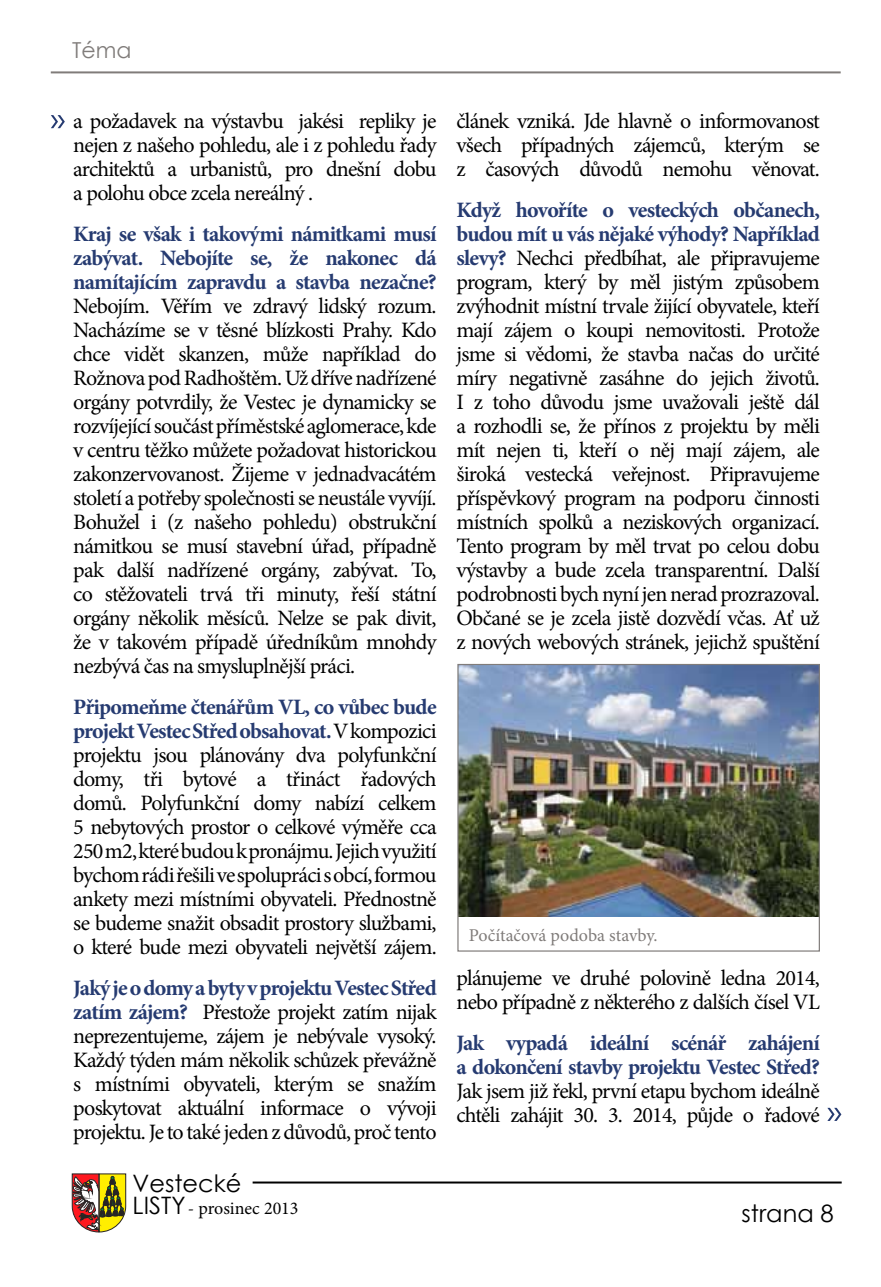
<style>
.page{position:relative;width:881px;height:1287px;background:#fff}
.page>*{position:absolute;margin:0;border:0;box-sizing:border-box;transform-origin:0 0}
.t1{font:24px "Century Gothic";color:#000}
.t2{font:22px/24px "Minion Pro";letter-spacing:-.04em;color:#000;text-align:justify}
.t3{font:22px "Century Gothic";color:#807c7a}
.t4{font:18px "Minion Pro";color:#807c7a}
.t5{font:18px "Minion Pro";color:#000}
.s1{font-weight:700;color:#263b71}
.s2{font-family:"Century Gothic";font-size:24px}
</style>
<div class="page">
<hr style="left:51px;top:71px;width:789px;height:2px;background:#807c7a">
<hr style="left:252px;top:1181px;width:589px;height:2px;background:#000">
<svg style="left:71px;top:1173px;width:55px;height:60px"></svg>
<img style="left:459px;top:666px;width:358px;height:251px">
<div style="left:457px;top:664px;width:362px;height:288px;border:1px solid #807c7a"></div>
<svg style="left:51px;top:115px;width:14px;height:13px"></svg>
<svg style="left:827px;top:1108px;width:14px;height:13px"></svg>
<p class="t3" style="left:72px;top:35px;width:61px">Téma</p>
<p class="t2" style="left:73px;top:109px;width:365px">a požadavek na výstavbu jakési repliky je nejen z našeho pohledu, ale i z pohledu řady architektů a urbanistů, pro dnešní dobu a polohu obce zcela nereálný .</p>
<p class="t2" style="left:73px;top:222px;width:365px"><span class="s1">Kraj se však i takovými námitkami musí zabývat. Nebojíte se, že nakonec dá namítajícím zapravdu a stavba nezačne?<br></span>Nebojím. Věřím ve zdravý lidský rozum.<br>Nacházíme se v těsné blízkosti Prahy. Kdo chce vidět skanzen, může například do Rožnova pod Radhoštěm. Už dříve nadřízené orgány potvrdily, že Vestec je dynamicky se rozvíjející součást příměstské aglomerace, kde v centru těžko můžete požadovat historickou zakonzervovanost. Žijeme v jednadvacátém století a potřeby společnosti se neustále vyvíjí.<br>Bohužel i (z našeho pohledu) obstrukční námitkou se musí stavební úřad, případně pak další nadřízené orgány, zabývat. To, co stěžovateli trvá tři minuty, řeší státní orgány několik měsíců. Nelze se pak divit, že v takovém případě úředníkům mnohdy nezbývá čas na smysluplnější práci.</p>
<p class="t2" style="left:73px;top:695px;width:365px"><span class="s1">Připomeňme čtenářům VL, co vůbec bude projekt Vestec Střed obsahovat.</span> V kompozici projektu jsou plánovány dva polyfunkční domy, tři bytové a třináct řadových domů. Polyfunkční domy nabízí celkem 5 nebytových prostor o celkové výměře cca 250 m2, které budou k pronájmu. Jejich využití bychom rádi řešili ve spolupráci s obcí, formou ankety mezi místními obyvateli. Přednostně se budeme snažit obsadit prostory službami, o které bude mezi obyvateli největší zájem.</p>
<p class="t2" style="left:73px;top:976px;width:365px"><span class="s1">Jaký je o domy a byty v projektu Vestec Střed zatím zájem?</span> Přestože projekt zatím nijak neprezentujeme, zájem je nebývale vysoký.<br>Každý týden mám několik schůzek převážně s místními obyvateli, kterým se snažím poskytovat aktuální informace o vývoji projektu. Je to také jeden z důvodů, proč tento</p>
<p class="t1" style="left:133px;top:1167px;width:110px">Vestecké</p>
<p class="t5" style="left:133px;top:1196px;width:167px"><span class="s2">LISTY</span>- prosinec 2013</p>
<p class="t2" style="left:456px;top:109px;width:365px">článek vzniká. Jde hlavně o informovanost všech případných zájemců, kterým se z časových důvodů nemohu věnovat.</p>
<p class="t2" style="left:456px;top:198px;width:365px"><span class="s1">Když hovoříte o vesteckých občanech, budou mít u vás nějaké výhody? Například slevy?</span> Nechci předbíhat, ale připravujeme program, který by měl jistým způsobem zvýhodnit místní trvale žijící obyvatele, kteří mají zájem o koupi nemovitosti. Protože jsme si vědomi, že stavba načas do určité míry negativně zasáhne do jejich životů.<br>I z toho důvodu jsme uvažovali ještě dál a rozhodli se, že přínos z projektu by měli mít nejen ti, kteří o něj mají zájem, ale široká vestecká veřejnost. Připravujeme příspěvkový program na podporu činnosti místních spolků a neziskových organizací.<br>Tento program by měl trvat po celou dobu výstavby a bude zcela transparentní. Další podrobnosti bych nyní jen nerad prozrazoval.<br>Občané se je zcela jistě dozvědí včas. Ať už z nových webových stránek, jejichž spuštění</p>
<p class="t4" style="left:469px;top:923px;width:190px">Počítačová podoba stavby.</p>
<p class="t2" style="left:456px;top:966px;width:365px">plánujeme ve druhé polovině ledna 2014, nebo případně z některého z dalších čísel VL</p>
<p class="t2" style="left:456px;top:1031px;width:365px"><span class="s1">Jak vypadá ideální scénář zahájení a dokončení stavby projektu Vestec Střed?<br></span>Jak jsem již řekl, první etapu bychom ideálně chtěli zahájit 30. 3. 2014, půjde o řadové</p>
<p class="t1" style="left:741px;top:1197px;width:94px">strana 8</p>
</div>
